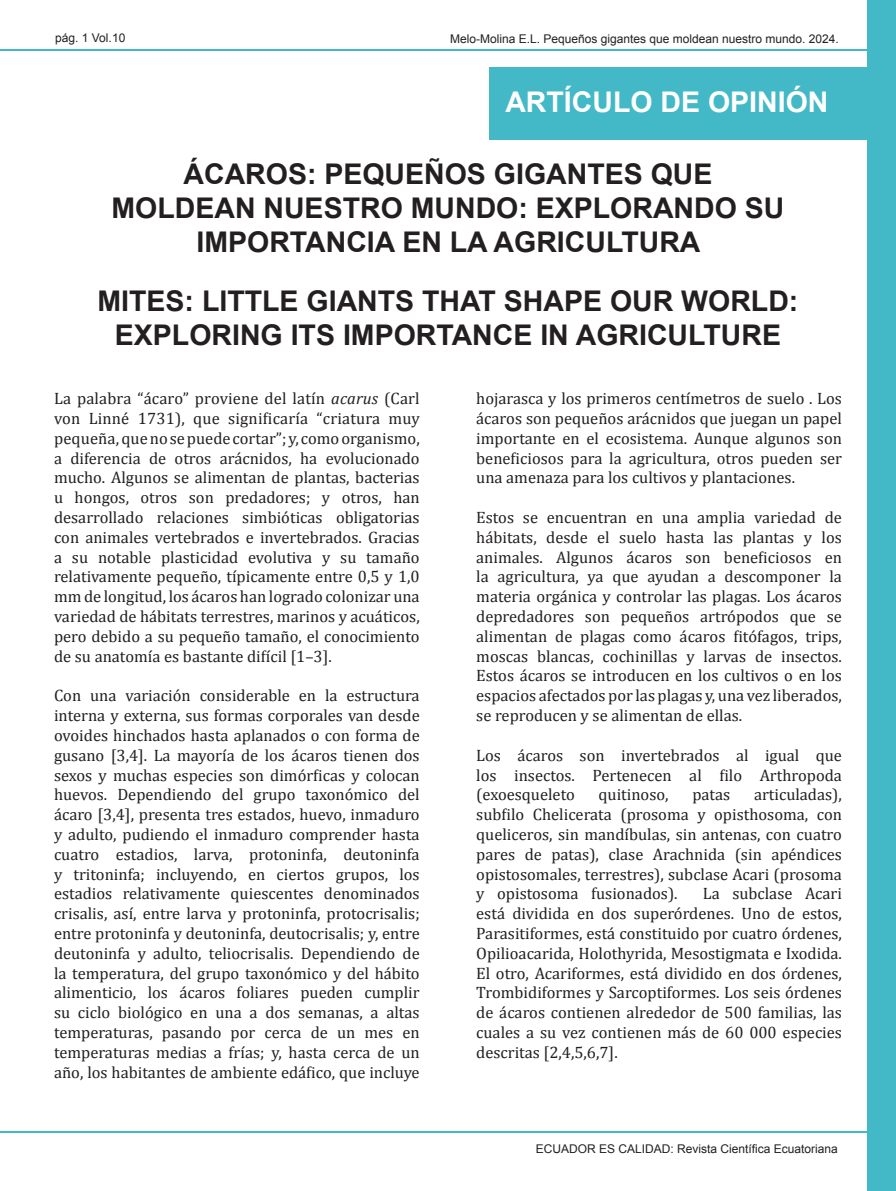
<style>
.page{position:relative;width:896px;height:1191px;background:#fff}
.page>*{position:absolute;margin:0;border:0;box-sizing:border-box;transform-origin:0 0}
.t1{font:700 28.5px/34.2px "Arial";color:#231f20;text-align:center}
.t2{font:700 28.5px "Arial";color:#fff}
.t3{font:16.5px/19.8px "Cambria";color:#231f20;text-align:justify}
.t4{font:12px "Arial";color:#231f20}
.s1{font-style:italic}
</style>
<div class="page">
<div style="left:868px;top:0;width:28px;height:1191px;background:#43b9c7"></div>
<hr style="left:0;top:49px;width:893px;height:2px;background:#43b9c7">
<hr style="left:0;top:1131px;width:893px;height:2px;background:#43b9c7">
<div style="left:490px;top:67px;width:378px;height:73px;background:#43b9c7"></div>
<p class="t4" style="left:55px;top:30px;width:72px">pág. 1 Vol.10</p>
<p class="t4" style="left:450px;top:30px;width:390px">Melo-Molina E.L. Pequeños gigantes que moldean nuestro mundo. 2024.</p>
<p class="t2" style="left:505px;top:83px;width:325px">ARTÍCULO DE OPINIÓN</p>
<p class="t1" style="left:111px;top:158px;width:674px">ÁCAROS: PEQUEÑOS GIGANTES QUE<br>MOLDEAN NUESTRO MUNDO: EXPLORANDO SU<br>IMPORTANCIA EN LA AGRICULTURA</p>
<p class="t1" style="left:98px;top:284px;width:702px">MITES: LITTLE GIANTS THAT SHAPE OUR WORLD:<br>EXPLORING ITS IMPORTANCE IN AGRICULTURE</p>
<p class="t3" style="left:54px;top:389px;width:367px">La palabra “ácaro” proviene del latín <span class="s1">acarus</span> (Carl von Linné 1731), que significaría “criatura muy pequeña, que no se puede cortar”; y, como organismo, a diferencia de otros arácnidos, ha evolucionado mucho. Algunos se alimentan de plantas, bacterias u hongos, otros son predadores; y otros, han desarrollado relaciones simbióticas obligatorias con animales vertebrados e invertebrados. Gracias a su notable plasticidad evolutiva y su tamaño relativamente pequeño, típicamente entre 0,5 y 1,0 mm de longitud, los ácaros han logrado colonizar una variedad de hábitats terrestres, marinos y acuáticos, pero debido a su pequeño tamaño, el conocimiento de su anatomía es bastante difícil [1–3].</p>
<p class="t3" style="left:54px;top:686px;width:367px">Con una variación considerable en la estructura interna y externa, sus formas corporales van desde ovoides hinchados hasta aplanados o con forma de gusano [3,4]. La mayoría de los ácaros tienen dos sexos y muchas especies son dimórficas y colocan huevos. Dependiendo del grupo taxonómico del ácaro [3,4], presenta tres estados, huevo, inmaduro y adulto, pudiendo el inmaduro comprender hasta cuatro estadios, larva, protoninfa, deutoninfa y tritoninfa; incluyendo, en ciertos grupos, los estadios relativamente quiescentes denominados crisalis, así, entre larva y protoninfa, protocrisalis; entre protoninfa y deutoninfa, deutocrisalis; y, entre deutoninfa y adulto, teliocrisalis. Dependiendo de la temperatura, del grupo taxonómico y del hábito alimenticio, los ácaros foliares pueden cumplir su ciclo biológico en una a dos semanas, a altas temperaturas, pasando por cerca de un mes en temperaturas medias a frías; y, hasta cerca de un año, los habitantes de ambiente edáfico, que incluye</p>
<p class="t3" style="left:476px;top:389px;width:367px">hojarasca y los primeros centímetros de suelo . Los ácaros son pequeños arácnidos que juegan un papel importante en el ecosistema. Aunque algunos son beneficiosos para la agricultura, otros pueden ser una amenaza para los cultivos y plantaciones.</p>
<p class="t3" style="left:476px;top:507px;width:367px">Estos se encuentran en una amplia variedad de hábitats, desde el suelo hasta las plantas y los animales. Algunos ácaros son beneficiosos en la agricultura, ya que ayudan a descomponer la materia orgánica y controlar las plagas. Los ácaros depredadores son pequeños artrópodos que se alimentan de plagas como ácaros fitófagos, trips, moscas blancas, cochinillas y larvas de insectos.<br>Estos ácaros se introducen en los cultivos o en los espacios afectados por las plagas y, una vez liberados, se reproducen y se alimentan de ellas.</p>
<p class="t3" style="left:476px;top:745px;width:367px">Los ácaros son invertebrados al igual que los insectos. Pertenecen al filo Arthropoda (exoesqueleto</p>
<p class="t3" style="left:476px;top:785px;width:367px;text-indent:278px">articuladas), subfilo Chelicerata (prosoma y opisthosoma, con queliceros, sin mandíbulas, sin antenas, con cuatro pares de patas), clase Arachnida (sin apéndices opistosomales, terrestres), subclase Acari (prosoma y opistosoma fusionados).</p>
<p class="t3" style="left:598px;top:785px;width:72px">quitinoso,</p>
<p class="t3" style="left:692px;top:785px;width:39px">patas</p>
<p class="t3" style="left:476px;top:884px;width:367px;text-indent:227px">La subclase Acari está dividida en dos superórdenes. Uno de estos, Parasitiformes, está constituido por cuatro órdenes, Opilioacarida, Holothyrida, Mesostigmata e Ixodida.<br>El otro, Acariformes, está dividido en dos órdenes, Trombidiformes y Sarcoptiformes. Los seis órdenes de ácaros contienen alrededor de 500 familias, las cuales a su vez contienen más de 60 000 especies descritas [2,4,5,6,7].</p>
<p class="t4" style="left:536px;top:1141px;width:304px">ECUADOR ES CALIDAD: Revista Científica Ecuatoriana</p>
</div>
